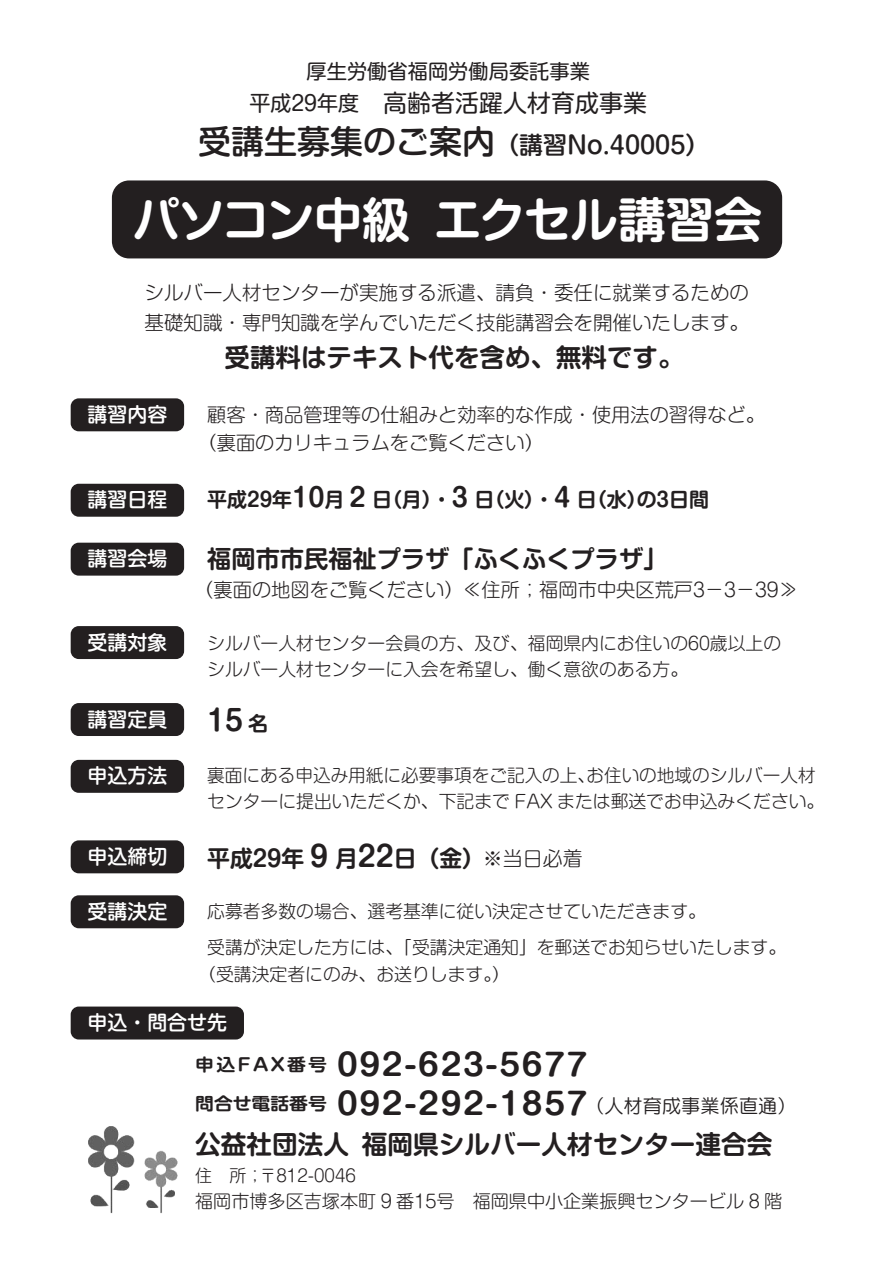
<style>
.page{position:relative;width:893px;height:1263px;background:#fff}
.page>*{position:absolute;margin:0;border:0;box-sizing:border-box;transform-origin:0 0}
.t1{font:700 48px "Shin M Go Pro De";letter-spacing:-.02em;color:#fff}
.t2{font:700 30px "Shin M Go Pro De";letter-spacing:.05em;color:#231f20;scale:1.1 1}
.t3{font:700 28.5px "Shin M Go Pro De";color:#231f20}
.t4{font:700 25.65px "Shin M Go Pro De";color:#231f20}
.t5{font:700 25.5px "Shin M Go Pro De";color:#231f20}
.t6{font:700 24.15px "Shin M Go Pro De";color:#231f20}
.t7{font:500 24px "Shin M Go Pro";color:#231f20}
.t8{font:24px "Shin M Go Pro";color:#231f20}
.t9{font:700 22.8px "Shin M Go Pro De";color:#231f20}
.t10{font:20.25px "Shin M Go Pro";color:#231f20}
.t11{font:500 19.95px "Shin M Go Pro";color:#fff}
.t12{font:700 19.95px "Shin M Go Pro De";color:#231f20}
.t13{font:300 19.5px/29.7px "Shin M Go Pro";color:#231f20}
.t14{font:300 19.2px/28.3px "Shin M Go Pro";color:#231f20}
.t15{font:300 18.15px "Shin M Go Pro";color:#231f20}
.t16{font:300 17.85px/26.2px "Shin M Go Pro";color:#231f20}
.t17{font:300 17.1px "Shin M Go Pro";color:#231f20}
.t18{font:700 17.1px "Shin M Go Pro De";color:#231f20;scale:1.1 1}
.t19{font:700 17.1px "Shin M Go Pro De";letter-spacing:.125em;color:#231f20;scale:1.1 1}
.s1{font-size:21px}
.s2{font-size:33px}
.s3{font-size:25.65px}
.s4{font-size:19.95px}
.s5{font-size:28.5px}
.s6{font-family:"Shin M Go Pro";font-weight:300;font-size:19.95px}
.s7{font-family:"Seurat Pro M";font-weight:400;font-size:19.2px}
</style>
<div class="page">
<div style="left:112px;top:180px;width:670px;height:78px;background:#231f20;border-radius:17px"></div>
<div style="left:71px;top:398px;width:113px;height:33px;background:#231f20;border-radius:8px"></div>
<div style="left:71px;top:484px;width:113px;height:33px;background:#231f20;border-radius:8px"></div>
<div style="left:71px;top:543px;width:113px;height:33px;background:#231f20;border-radius:8px"></div>
<div style="left:71px;top:626px;width:113px;height:33px;background:#231f20;border-radius:8px"></div>
<div style="left:71px;top:703px;width:113px;height:33px;background:#231f20;border-radius:8px"></div>
<div style="left:71px;top:760px;width:113px;height:33px;background:#231f20;border-radius:8px"></div>
<div style="left:71px;top:840px;width:113px;height:33px;background:#231f20;border-radius:8px"></div>
<div style="left:71px;top:895px;width:113px;height:33px;background:#231f20;border-radius:8px"></div>
<div style="left:71px;top:1006px;width:173px;height:33px;background:#231f20;border-radius:8px"></div>
<img style="left:89px;top:1126px;width:89px;height:87px">
<p class="t10" style="left:307px;top:55px;width:285px">厚生労働省福岡労働局委託事業</p>
<h3 class="t8" style="left:249px;top:84px;width:399px"><span class="s1">平成29年度</span>　高齢者活躍人材育成事業</h3>
<h3 class="t7" style="left:198px;top:126px;width:513px"><span class="s2">受講生募集のご案内</span>（講習No.40005）</h3>
<h1 class="t1" style="left:132px;top:181px;width:632px">パソコン中級エクセル講習会</h1>
<p class="t13" style="left:144px;top:275px;width:606px">シルバー人材センターが実施する派遣、請負・委任に就業するための基礎知識・専門知識を学んでいただく技能講習会を開催いたします。</p>
<h3 class="t5" style="left:225px;top:337px;width:460px">受講料はテキスト代を含め、無料です。</h3>
<p class="t11" style="left:87px;top:398px;width:81px">講習内容</p>
<p class="t11" style="left:87px;top:484px;width:81px">講習日程</p>
<p class="t11" style="left:87px;top:542px;width:81px">講習会場</p>
<p class="t11" style="left:87px;top:626px;width:81px">受講対象</p>
<p class="t11" style="left:87px;top:703px;width:81px">講習定員</p>
<p class="t11" style="left:87px;top:760px;width:81px">申込方法</p>
<p class="t11" style="left:87px;top:840px;width:81px">申込締切</p>
<p class="t11" style="left:87px;top:895px;width:81px">受講決定</p>
<p class="t14" style="left:198px;top:398px;width:569px;text-indent:10px">顧客・商品管理等の仕組みと効率的な作成・使用法の習得など。（裏面のカリキュラムをご覧ください）</p>
<p class="t12" style="left:207px;top:483px;width:503px">平成29年<span class="s3">10</span>月 <span class="s3">2</span> 日（月）・<span class="s3">3</span> 日（火）・<span class="s3">4</span> 日（水）の3日間</p>
<h3 class="t6" style="left:207px;top:539px;width:462px">福岡市市民福祉プラザ「ふくふくプラザ」</h3>
<p class="t14" style="left:194px;top:573px;width:605px">（裏面の地図をご覧ください）≪住所；福岡市中央区荒戸3－3－39≫</p>
<p class="t16" style="left:207px;top:628px;width:575px">シルバー人材センター会員の方、及び、福岡県内にお住いの60歳以上のシルバー人材センターに入会を希望し、働く意欲のある方。</p>
<h3 class="t3" style="left:207px;top:697px;width:62px">15 <span class="s4">名</span></h3>
<p class="t16" style="left:207px;top:760px;width:619px">裏面にある申込み用紙に必要事項をご記入の上、お住いの地域のシルバー人材センターに提出いただくか、下記まで FAX または郵送でお申込みください。</p>
<p class="t9" style="left:207px;top:839px;width:377px">平成29年 <span class="s5">9</span> 月<span class="s5">22</span>日（金）<span class="s6">※当日必着</span></p>
<p class="t16" style="left:207px;top:891px;width:580px;line-height:36.5px">応募者多数の場合、選考基準に従い決定させていただきます。<br>受講が決定した方には、「受講決定通知」を郵送でお知らせいたします。</p>
<p class="t16" style="left:198px;top:959px;width:313px">（受講決定者にのみ、お送りします。）</p>
<p class="t11" style="left:87px;top:1006px;width:141px">申込・問合せ先</p>
<p class="t19" style="left:195px;top:1050px;width:121px">申込FAX番号</p>
<p class="t18" style="left:195px;top:1089px;width:121px">問合せ電話番号</p>
<h2 class="t2" style="left:337px;top:1040px;width:229px">092-623-5677</h2>
<h2 class="t2" style="left:337px;top:1079px;width:419px">092-292-1857<span class="s7">（人材育成事業係直通）</span></h2>
<h3 class="t4" style="left:195px;top:1123px;width:579px">公益社団法人福岡県シルバー人材センター連合会</h3>
<p class="t17" style="left:195px;top:1162px;width:162px">住　所；〒812-0046</p>
<p class="t15" style="left:195px;top:1186px;width:589px">福岡市博多区吉塚本町 9 番15号　福岡県中小企業振興センタービル 8 階</p>
</div>
